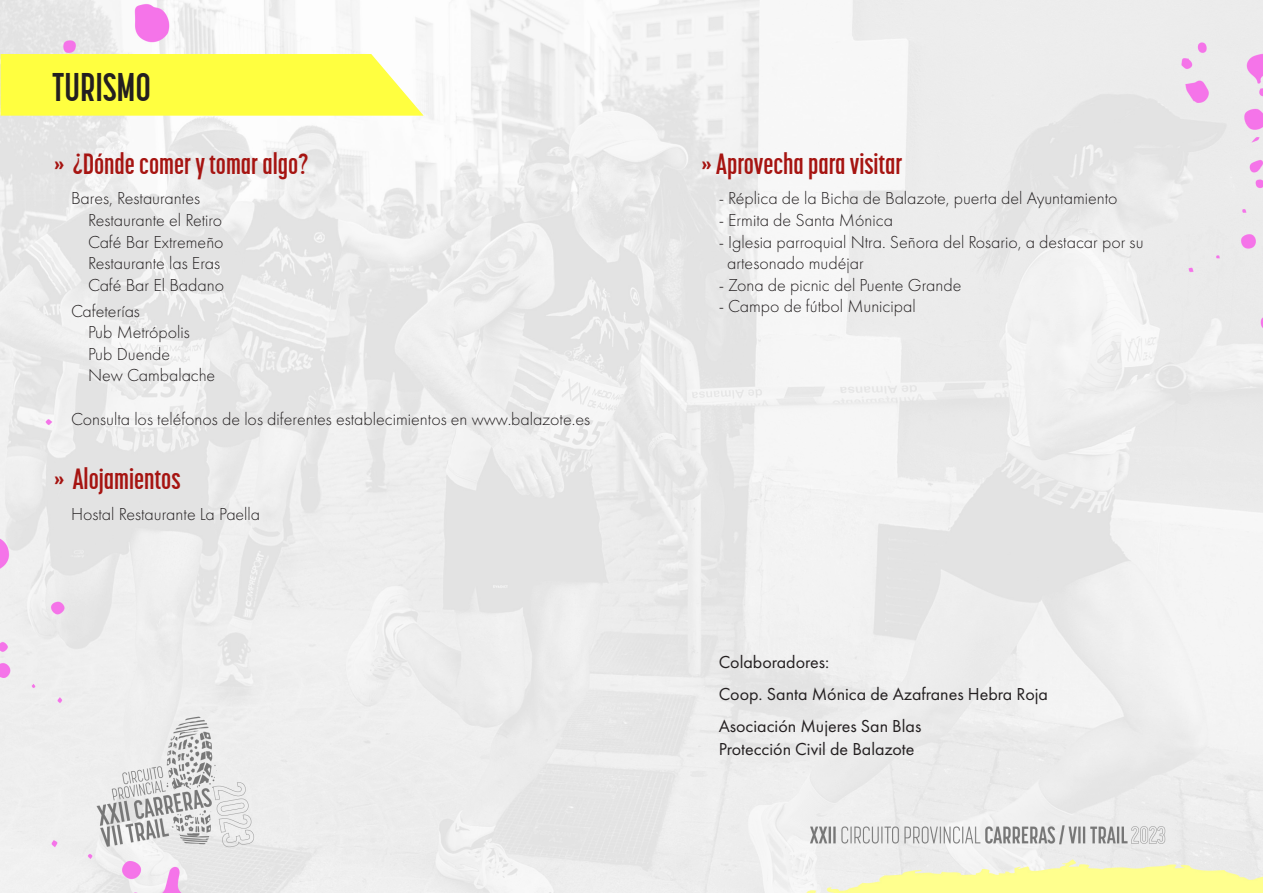
<style>
.page{position:relative;width:1263px;height:893px;background:#fff}
.page>*{position:absolute;margin:0;border:0;box-sizing:border-box;transform-origin:0 0}
.t1{font:700 39px "Korolev Compressed W04";color:#231f20}
.Estilo_de_párrafo_2{font:700 28.5px "Korolev Compressed W04";color:#a61411}
.texto_normal{font:300 18px/21.6px "Futura PT";color:#231f20}
.texto_normal-2{font:18px/23.2px "Futura PT";color:#231f20}
</style>
<div class="page">
<img style="left:1px;top:0;width:1262px;height:893px">
<svg style="left:1px;top:54px;width:423px;height:62px;background:#fefe4c"></svg>
<p class="t1" style="left:52px;top:66px;width:100px">TURISMO</p>
<p class="Estilo_de_párrafo_2" style="left:54px;top:148px;width:256px">» ¿Dónde comer y tomar algo?</p>
<p class="texto_normal" style="left:71px;top:188px;width:131px">Bares, Restaurantes</p>
<p class="texto_normal" style="left:88px;top:209px;width:136px">Restaurante el Retiro</p>
<p class="texto_normal" style="left:88px;top:231px;width:137px">Café Bar Extremeño</p>
<p class="texto_normal" style="left:88px;top:253px;width:134px">Restaurante las Eras</p>
<p class="texto_normal" style="left:88px;top:274px;width:138px">Café Bar El Badano</p>
<p class="texto_normal" style="left:71px;top:300px;width:70px">Cafeterías</p>
<p class="texto_normal" style="left:88px;top:322px;width:103px">Pub Metrópolis</p>
<p class="texto_normal" style="left:88px;top:343px;width:84px">Pub Duende</p>
<p class="texto_normal" style="left:88px;top:365px;width:128px">New Cambalache</p>
<p class="texto_normal" style="left:71px;top:408px;width:521px">Consulta los teléfonos de los diferentes establecimientos en www.balazote.es</p>
<p class="Estilo_de_párrafo_2" style="left:54px;top:463px;width:128px">» Alojamientos</p>
<p class="texto_normal" style="left:71px;top:504px;width:191px">Hostal Restaurante La Paella</p>
<p class="Estilo_de_párrafo_2" style="left:702px;top:148px;width:202px">» Aprovecha para visitar</p>
<p class="texto_normal" style="left:719px;top:188px;width:400px">- Réplica de la Bicha de Balazote, puerta del Ayuntamiento</p>
<p class="texto_normal" style="left:719px;top:209px;width:176px">- Ermita de Santa Mónica</p>
<p class="texto_normal" style="left:727px;top:231px;width:418px;text-indent:-9px">- Iglesia parroquial Ntra. Señora del Rosario, a destacar por su artesonado mudéjar</p>
<p class="texto_normal" style="left:719px;top:274px;width:244px">- Zona de picnic del Puente Grande</p>
<p class="texto_normal" style="left:719px;top:296px;width:199px">- Campo de fútbol Municipal</p>
<p class="texto_normal-2" style="left:719px;top:650px;width:112px">Colaboradores:</p>
<p class="texto_normal-2" style="left:719px;top:682px;width:331px">Coop. Santa Mónica de Azafranes Hebra Roja</p>
<p class="texto_normal-2" style="left:719px;top:714px;width:204px">Asociación Mujeres San Blas<br>Protección Civil de Balazote</p>
</div>
